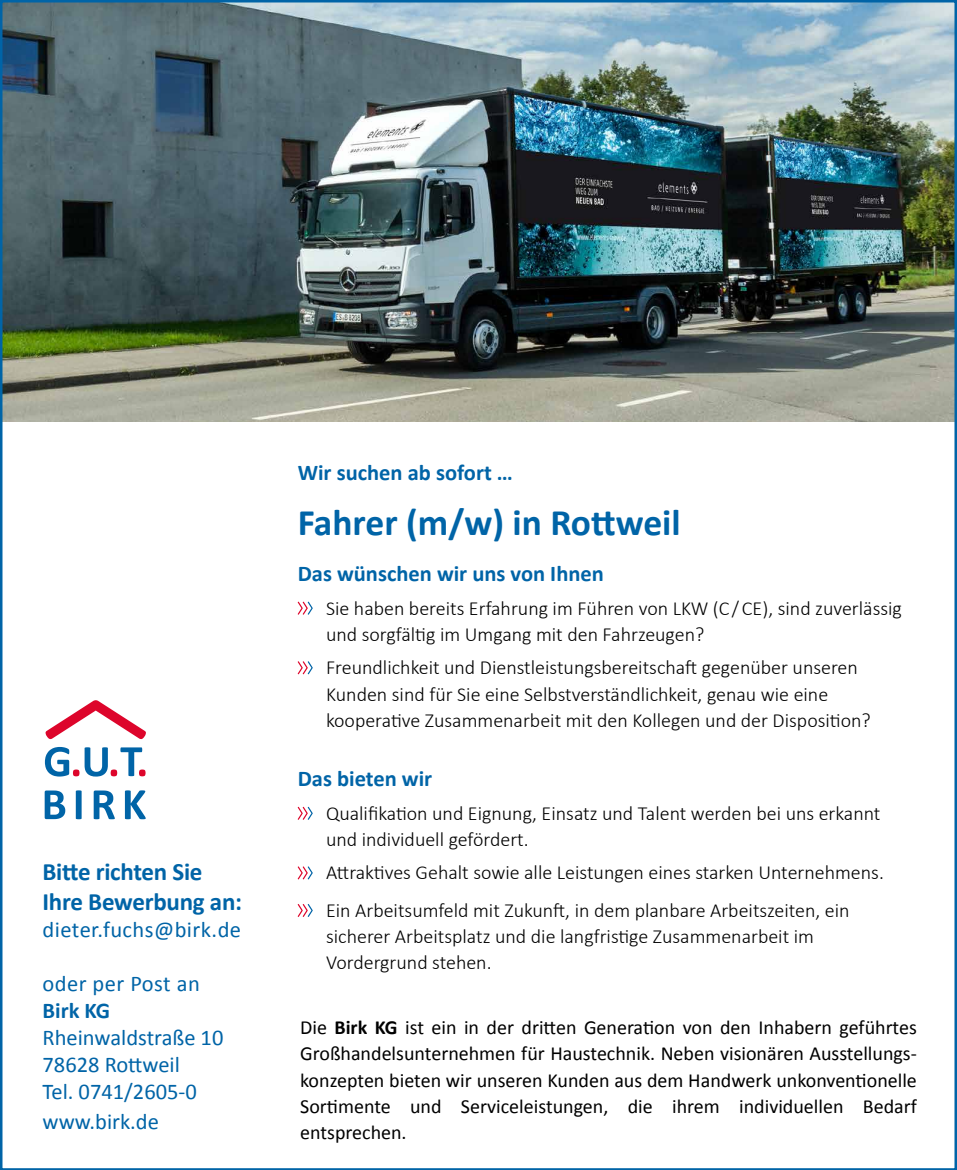
<style>
.page{position:relative;width:957px;height:1170px;background:#fff}
.page>*{position:absolute;margin:0;border:0;box-sizing:border-box;transform-origin:0 0}
.t1{font:700 37.5px "Calibri";color:#0064a7}
.t2{font:700 25px/30px "Calibri";letter-spacing:-.01em;color:#0064a7}
.t3{font:700 22.5px "Calibri";color:#0064a7}
.t4{font:22.5px/27px "Calibri";color:#0064a7}
.t5{font:22.5px "Calibri";letter-spacing:.02em;color:#0064a7}
.t6{font:300 20px/26.2px "Calibri";color:#000}
.t7{font:20px/26.2px "Calibri";color:#000;text-align:justify}
.s1{font-weight:700}
</style>
<div class="page">
<img style="left:3px;top:3px;width:951px;height:419px">
<svg style="left:298px;top:601px;width:15px;height:13px"></svg>
<svg style="left:298px;top:661px;width:15px;height:13px"></svg>
<svg style="left:298px;top:806px;width:15px;height:13px"></svg>
<svg style="left:298px;top:866px;width:15px;height:13px"></svg>
<svg style="left:298px;top:904px;width:15px;height:13px"></svg>
<svg style="left:45px;top:747px;width:34px;height:29px"></svg>
<svg style="left:85px;top:747px;width:61px;height:29px"></svg>
<svg style="left:45px;top:700px;width:101px;height:39px"></svg>
<svg style="left:45px;top:790px;width:20px;height:29px"></svg>
<svg style="left:76px;top:790px;width:6px;height:29px"></svg>
<svg style="left:94px;top:790px;width:21px;height:29px"></svg>
<svg style="left:125px;top:790px;width:21px;height:29px"></svg>
<p class="t2" style="left:43px;top:856px;width:201px">Bitte richten Sie<br>Ihre Bewerbung an:</p>
<p class="t5" style="left:43px;top:915px;width:200px">dieter.fuchs@birk.de</p>
<p class="t5" style="left:43px;top:969px;width:159px">oder per Post an</p>
<p class="t3" style="left:43px;top:996px;width:69px">Birk KG</p>
<p class="t4" style="left:43px;top:1024px;width:182px">Rheinwaldstraße 10<br>78628 Rottweil<br>Tel. 0741/2605-0</p>
<p class="t4" style="left:43px;top:1108px;width:118px">www.birk.de</p>
<p class="t3" style="left:298px;top:458px;width:217px">Wir suchen ab sofort …</p>
<h1 class="t1" style="left:298px;top:498px;width:384px">Fahrer (m/w) in Rottweil</h1>
<p class="t3" style="left:298px;top:559px;width:308px">Das wünschen wir uns von Ihnen</p>
<p class="t6" style="left:326px;top:594px;width:577px">Sie haben bereits Erfahrung im Führen von LKW (C / CE), sind zuverlässig und sorgfältig im Umgang mit den Fahrzeugen?</p>
<p class="t6" style="left:326px;top:653px;width:546px">Freundlichkeit und Dienstleistungsbereitschaft gegenüber unseren<br>Kunden sind für Sie eine Selbstverständlichkeit, genau wie eine kooperative Zusammenarbeit mit den Kollegen und der Disposition?</p>
<p class="t3" style="left:298px;top:764px;width:136px">Das bieten wir</p>
<p class="t6" style="left:326px;top:799px;width:556px">Qualifikation und Eignung, Einsatz und Talent werden bei uns erkannt und individuell gefördert.</p>
<p class="t6" style="left:326px;top:853px;width:559px;line-height:37.5px">Attraktives Gehalt sowie alle Leistungen eines starken Unternehmens.<br>Ein Arbeitsumfeld mit Zukunft, in dem planbare Arbeitszeiten, ein</p>
<p class="t6" style="left:326px;top:922px;width:489px">sicherer Arbeitsplatz und die langfristige Zusammenarbeit im<br>Vordergrund stehen.</p>
<p class="t7" style="left:300px;top:1014px;width:618px">Die <span class="s1">Birk KG</span> ist ein in der dritten Generation von den Inhabern geführtes Großhandelsunternehmen für Haustechnik. Neben visionären Ausstellungs&shy;konzepten bieten wir unseren Kunden aus dem Handwerk unkonventionelle Sortimente und Serviceleistungen, die ihrem individuellen Bedarf entsprechen.</p>
</div>
